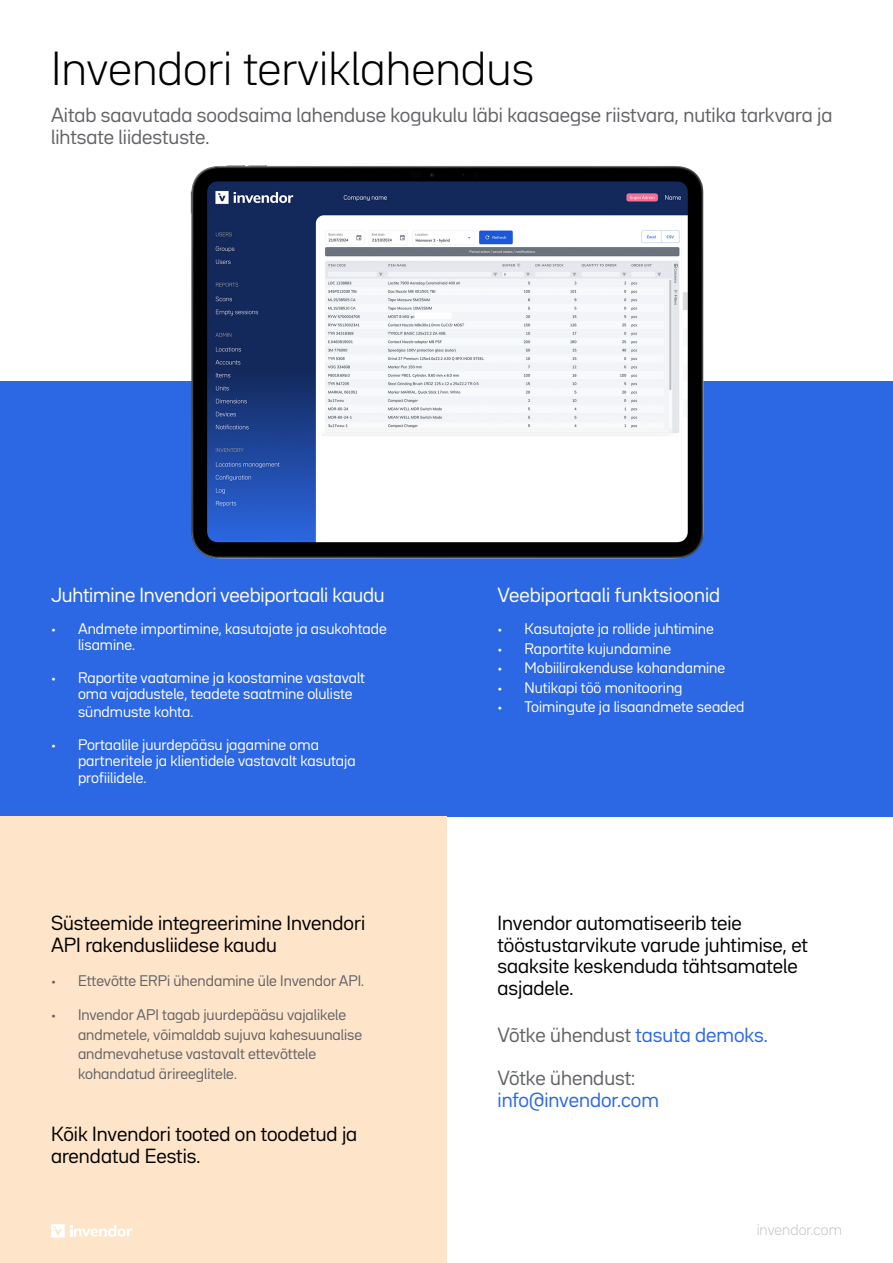
<style>
.page{position:relative;width:893px;height:1263px;background:#fff}
.page>*{position:absolute;margin:0;border:0;box-sizing:border-box;transform-origin:0 0}
.t1{font:300 42px "Bw Seido Raw";color:#000}
.t2{font:18px "Bw Seido Raw";color:#000}
.t3{font:18px "Bw Seido Raw";color:#626366}
.t4{font:18px "Bw Seido Raw";letter-spacing:-.01em;color:#fff}
.t5{font:18px "Bw Seido Raw";color:#2c67e4}
.t6{font:13.5px/16.2px "Bw Seido Raw";color:#fff}
.t7{font:13.5px/19.5px "Bw Seido Raw";color:#626366}
.t8{font:300 13.5px "Bw Seido Raw";color:#c4c4c5}
.s1{color:#2c67e4}
</style>
<div class="page">
<div style="left:0;top:381px;width:893px;height:435px;background:#2c67e4"></div>
<div style="left:0;top:816px;width:446px;height:447px;background:#fee4c9"></div>
<svg style="left:51px;top:1224px;width:81px;height:13px"></svg>
<img style="left:190px;top:165px;width:514px;height:394px">
<p class="t1" style="left:51px;top:41px;width:485px">Invendori terviklahendus</p>
<p class="t3" style="left:51px;top:103px;width:783px">Aitab saavutada soodsaima lahenduse kogukulu läbi kaasaegse riistvara, nutika tarkvara ja</p>
<p class="t3" style="left:51px;top:125px;width:160px">lihtsate liidestuste.</p>
<p class="t4" style="left:51px;top:583px;width:335px">Juhtimine Invendori veebiportaali kaudu</p>
<p class="t6" style="left:78px;top:620px;width:310px;text-indent:-27px">• Andmete importimine, kasutajate ja asukohtade lisamine.</p>
<p class="t6" style="left:78px;top:669px;width:289px;text-indent:-27px">• Raportite vaatamine ja koostamine vastavalt oma vajadustele, teadete saatmine oluliste</p>
<p class="t6" style="left:78px;top:703px;width:117px">sündmuste kohta.</p>
<p class="t6" style="left:78px;top:736px;width:279px;text-indent:-27px">• Portaalile juurdepääsu jagamine oma partneritele ja klientidele vastavalt kasutaja profiilidele.</p>
<p class="t2" style="left:51px;top:911px;width:316px">Süsteemide integreerimine Invendori</p>
<p class="t2" style="left:51px;top:933px;width:227px">API rakendusliidese kaudu</p>
<p class="t7" style="left:51px;top:971px;width:315px">• Ettevõtte ERPi ühendamine üle Invendor API.</p>
<p class="t7" style="left:78px;top:1005px;width:286px;text-indent:-27px">• Invendor API tagab juurdepääsu vajalikele andmetele, võimaldab sujuva kahesuunalise andmevahetuse vastavalt ettevõttele kohandatud ärireeglitele.</p>
<p class="t2" style="left:51px;top:1122px;width:308px">Kõik Invendori tooted on toodetud ja</p>
<p class="t2" style="left:51px;top:1143px;width:151px">arendatud Eestis.</p>
<p class="t4" style="left:497px;top:583px;width:224px">Veebiportaali funktsioonid</p>
<p class="t6" style="left:497px;top:620px;width:218px">• Kasutajate ja rollide juhtimine</p>
<p class="t6" style="left:497px;top:640px;width:175px">• Raportite kujundamine</p>
<p class="t6" style="left:497px;top:659px;width:229px">• Mobiilirakenduse kohandamine</p>
<p class="t6" style="left:497px;top:679px;width:187px">• Nutikapi töö monitooring</p>
<p class="t6" style="left:497px;top:698px;width:249px">• Toimingute ja lisaandmete seaded</p>
<p class="t2" style="left:497px;top:911px;width:246px">Invendor automatiseerib teie</p>
<p class="t2" style="left:497px;top:933px;width:312px">tööstustarvikute varude juhtimise, et</p>
<p class="t2" style="left:497px;top:954px;width:302px">saaksite keskenduda tähtsamatele</p>
<p class="t2" style="left:497px;top:976px;width:77px">asjadele.</p>
<p class="t3" style="left:497px;top:1023px;width:272px">Võtke ühendust <span class="s1">tasuta demoks.</span></p>
<p class="t3" style="left:497px;top:1066px;width:139px">Võtke ühendust:</p>
<p class="t5" style="left:497px;top:1087px;width:163px">info@invendor.com</p>
<p class="t8" style="left:757px;top:1221px;width:87px">invendor.com</p>
</div>
